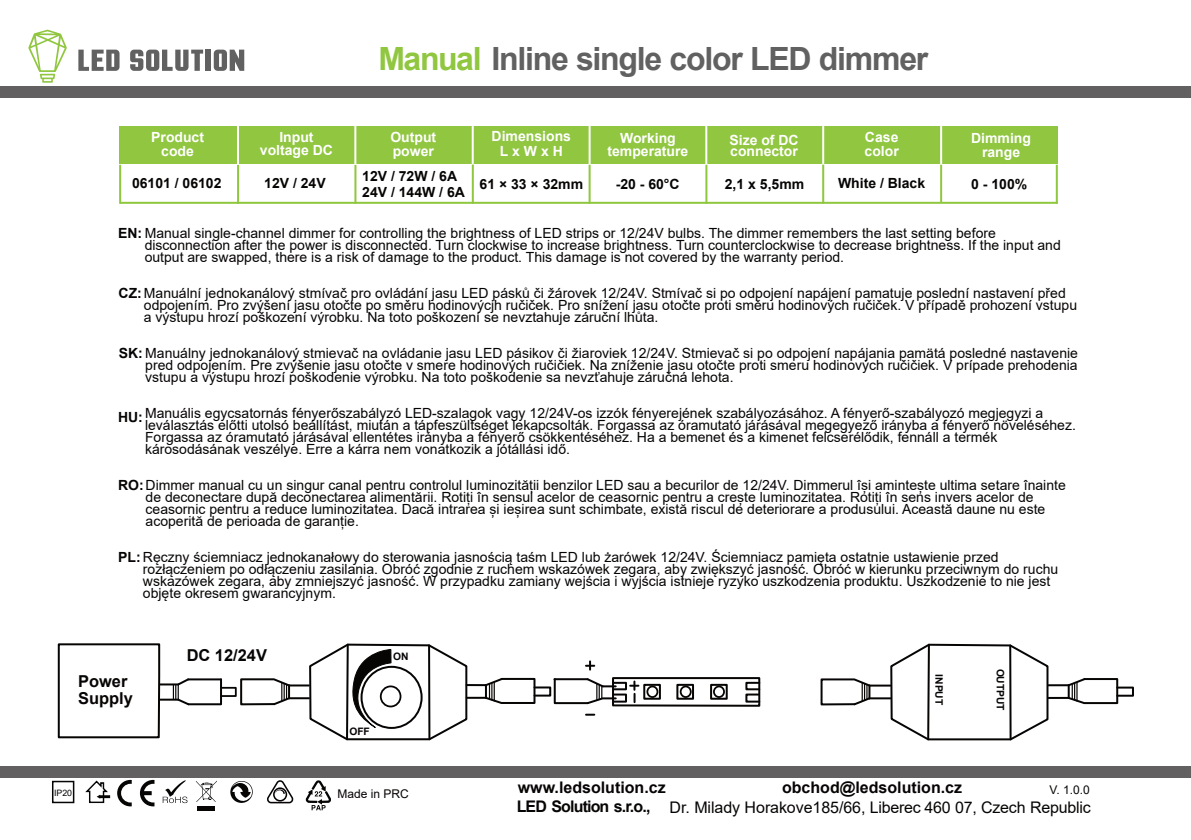
<style>
.page{position:relative;width:1191px;height:840px;background:#fff}
.page>*{position:absolute;margin:0;border:0;box-sizing:border-box;transform-origin:0 0}
.t1{font:700 32px "Arial";letter-spacing:-.04em;color:#616161}
.t2{font:700 16.4px/17px "Arial";color:#070504}
.t3{font:16px "Arial";letter-spacing:-.015em;color:#070504}
.t4{font:700 16px "Arial";color:#070504}
.t5{font:700 16px "Arial";letter-spacing:-.055em;color:#070504}
.t6{font:14px/12px "Arial";color:#070504}
.t7{font:700 14px/14px "Arial";color:#fff;text-align:center}
.t8{font:700 14px/16px "Arial";color:#070504}
.t9{font:12px "Arial";color:#070504}
.t10{font:700 10.2px "Arial";color:#070504}
.t11{font:8.8px "Arial";color:#070504}
.s1{color:#90c640}
.s2{font-weight:700}
</style>
<div class="page">
<div style="left:119px;top:126px;width:939px;height:38px;background:#90c640"></div>
<hr style="left:237px;top:118px;width:2px;height:49px;background:#fff">
<hr style="left:354px;top:118px;width:2px;height:49px;background:#fff">
<hr style="left:472px;top:118px;width:2px;height:49px;background:#fff">
<hr style="left:705px;top:118px;width:2px;height:49px;background:#fff">
<hr style="left:822px;top:125px;width:2px;height:49px;background:#fff">
<hr style="left:940px;top:125px;width:2px;height:49px;background:#fff">
<hr style="left:589px;top:118px;width:2px;height:49px;background:#fff">
<hr style="left:119px;top:165px;width:2px;height:39px;background:#8fc73e">
<hr style="left:472px;top:164px;width:2px;height:40px;background:#8fc73e">
<hr style="left:822px;top:165px;width:2px;height:39px;background:#8fc73e">
<hr style="left:589px;top:165px;width:2px;height:39px;background:#8fc73e">
<hr style="left:940px;top:165px;width:2px;height:38px;background:#8fc73e">
<hr style="left:237px;top:165px;width:2px;height:39px;background:#8fc73e">
<hr style="left:354px;top:165px;width:2px;height:39px;background:#8fc73e">
<hr style="left:705px;top:165px;width:2px;height:39px;background:#8fc73e">
<hr style="left:1056px;top:165px;width:2px;height:39px;background:#8fc73e">
<hr style="left:120px;top:202px;width:938px;height:2px;background:#8fc73e">
<div style="left:646px;top:685px;width:12px;height:13px;border:2px solid #070504;border-radius:50%"></div>
<div style="left:680px;top:685px;width:12px;height:13px;border:2px solid #070504;border-radius:50%"></div>
<div style="left:713px;top:685px;width:12px;height:13px;border:2px solid #070504;border-radius:50%"></div>
<div style="left:612px;top:677px;width:148px;height:29px;border:2px solid #070504"></div>
<div style="left:745px;top:681px;width:15px;height:9px;border:2px solid #070504"></div>
<div style="left:745px;top:693px;width:15px;height:9px;border:2px solid #070504"></div>
<div style="left:612px;top:681px;width:15px;height:9px;border:2px solid #070504"></div>
<div style="left:612px;top:693px;width:15px;height:9px;border:2px solid #070504"></div>
<div style="left:643px;top:683px;width:18px;height:16px;border:2px solid #070504"></div>
<div style="left:676px;top:683px;width:18px;height:16px;border:2px solid #070504"></div>
<div style="left:710px;top:683px;width:18px;height:16px;border:2px solid #070504"></div>
<svg style="left:586px;top:661px;width:8px;height:8px"></svg>
<svg style="left:586px;top:713px;width:8px;height:2px"></svg>
<svg style="left:630px;top:681px;width:8px;height:21px"></svg>
<div style="left:220px;top:687px;width:17px;height:10px;border:2px solid #070504"></div>
<hr style="left:289px;top:697px;width:20px;height:2px;background:#070504">
<hr style="left:289px;top:684px;width:20px;height:2px;background:#070504">
<svg style="left:240px;top:678px;width:52px;height:28px"></svg>
<svg style="left:57px;top:643px;width:166px;height:96px"></svg>
<div style="left:533px;top:686px;width:18px;height:10px;border:2px solid #070504"></div>
<svg style="left:553px;top:677px;width:65px;height:28px"></svg>
<svg style="left:308px;top:643px;width:228px;height:98px"></svg>
<hr style="left:869px;top:697px;width:21px;height:2px;background:#070504">
<hr style="left:870px;top:684px;width:20px;height:2px;background:#070504">
<svg style="left:820px;top:678px;width:52px;height:28px"></svg>
<hr style="left:1048px;top:697px;width:21px;height:2px;background:#070504">
<hr style="left:1048px;top:684px;width:21px;height:2px;background:#070504">
<svg style="left:1066px;top:678px;width:53px;height:27px"></svg>
<div style="left:1116px;top:686px;width:18px;height:10px;border:2px solid #070504"></div>
<svg style="left:889px;top:643px;width:160px;height:98px"></svg>
<div style="left:0;top:766px;width:1191px;height:12px;background:#626060"></div>
<svg style="left:117px;top:779px;width:15px;height:27px"></svg>
<svg style="left:140px;top:779px;width:14px;height:27px"></svg>
<svg style="left:163px;top:780px;width:25px;height:23px"></svg>
<hr style="left:198px;top:806px;width:17px;height:4px;background:#070504">
<svg style="left:196px;top:780px;width:21px;height:22px"></svg>
<svg style="left:230px;top:781px;width:23px;height:22px"></svg>
<svg style="left:267px;top:780px;width:26px;height:24px"></svg>
<svg style="left:306px;top:780px;width:25px;height:30px"></svg>
<div style="left:52px;top:780px;width:22px;height:23px;border:2px solid #070504"></div>
<svg style="left:85px;top:780px;width:25px;height:23px"></svg>
<div style="left:0;top:87px;width:1191px;height:11px;background:#626060"></div>
<svg style="left:28px;top:30px;width:39px;height:53px"></svg>
<svg style="left:78px;top:50px;width:42px;height:21px"></svg>
<svg style="left:130px;top:50px;width:73px;height:21px"></svg>
<div style="left:206px;top:50px;width:5px;height:21px;background:#616161"></div>
<svg style="left:214px;top:50px;width:30px;height:21px"></svg>
<h1 class="t1" style="left:378px;top:47px;width:551px"><span class="s1">Manual</span> Inline single color LED dimmer</h1>
<p class="t7" style="left:492px;top:130px;width:81px">Dimensions<br>LxWxH</p>
<p class="t7" style="left:390px;top:131px;width:47px;text-align:left">Output power</p>
<p class="t7" style="left:607px;top:132px;width:82px;line-height:13.2px">Working temperature</p>
<p class="t7" style="left:865px;top:132px;width:36px;text-align:left">Case color</p>
<p class="t7" style="left:971px;top:132px;width:61px">Dimming range</p>
<p class="t7" style="left:151px;top:131px;width:54px">Product code</p>
<p class="t7" style="left:260px;top:132px;width:75px;line-height:13.2px">Input voltage DC</p>
<p class="t7" style="left:729px;top:135px;width:71px;line-height:11px;text-align:left">Size of DC connector</p>
<p class="t8" style="left:362px;top:169px;width:104px">12V / 72W / 6A<br>24V / 144W / 6A</p>
<p class="t8" style="left:616px;top:177px;width:65px">-20 - 60°C</p>
<p class="t8" style="left:971px;top:177px;width:58px">0 - 100%</p>
<p class="t8" style="left:132px;top:176px;width:91px">06101 / 06102</p>
<p class="t8" style="left:264px;top:176px;width:63px">12V / 24V</p>
<p class="t8" style="left:480px;top:177px;width:105px">61 × 33 × 32mm</p>
<p class="t8" style="left:725px;top:177px;width:81px">2,1 x 5,5mm</p>
<p class="t8" style="left:838px;top:176px;width:89px">White / Black</p>
<p class="t6" style="left:145px;top:228px;width:918px;text-indent:-26px"><span class="s2">EN:</span> Manual single-channel dimmer for controlling the brightness of LED strips or 12/24V bulbs. The dimmer remembers the last setting before disconnection after the power is disconnected. Turn clockwise to increase brightness. Turn counterclockwise to decrease brightness. If the input and output are swapped, there is a risk of damage to the product. This damage is not covered by the warranty period.</p>
<p class="t6" style="left:144px;top:288px;width:935px;text-indent:-25px"><span class="s2">CZ:</span>Manuální jednokanálový stmívač pro ovládání jasu LED pásků či žárovek 12/24V. Stmívač si po odpojení napájení pamatuje poslední nastavení před odpojením. Pro zvýšení jasu otočte po směru hodinovýcjh ručiček. Pro snížení jasu otočte proti směru hodinových ručiček. V případě prohození vstupu a výstupu hrozí poškození výrobku. Na toto poškození se nevztahuje záruční lhůta.</p>
<p class="t6" style="left:145px;top:348px;width:934px;text-align:justify;text-indent:-26px"><span class="s2">SK:</span> Manuálny jednokanálový stmievač na ovládanie jasu LED pásikov či žiaroviek 12/24V. Stmievač si po odpojení napájania pamätá posledné nastavenie pred odpojením. Pre zvýšenie jasu otočte v smere hodinových ručičiek. Na zníženie jasu otočte proti smeru hodinových ručičiek. V prípade prehodenia vstupu a výstupu hrozí poškodenie výrobku. Na toto poškodenie sa nevzťahuje záručná lehota.</p>
<p class="t6" style="left:145px;top:408px;width:932px">Manuális egycsatornás fényerőszabályzó LED-szalagok vagy 12/24V-os izzók fényerejének szabályozásához. A fényerő-szabályozó megjegyzi a leválasztás előtti utolsó beállítást, miután a tápfeszültséget lekapcsolták. Forgassa az óramutató járásával megegyező irányba a fényerő növeléséhez.<br>Forgassa az óramutató járásával ellentétes irányba a fényerő csökkentéséhez. Ha a bemenet és a kimenet felcserélődik, fennáll a termék károsodásának veszélye. Erre a kárra nem vonatkozik a jótállási idő.</p>
<p class="t8" style="left:118px;top:410px;width:26px">HU:</p>
<p class="t6" style="left:146px;top:480px;width:922px;text-indent:-28px"><span class="s2">RO:</span>Dimmer manual cu un singur canal pentru controlul luminozității benzilor LED sau a becurilor de 12/24V. Dimmerul își amintește ultima setare înainte de deconectare după deconectarea alimentării. Rotiți în sensul acelor de ceasornic pentru a crește luminozitatea. Rotiți în sens invers acelor de ceasornic pentru a reduce luminozitatea. Dacă intrarea și ieșirea sunt schimbate, există riscul de deteriorare a produsului. Această daune nu este acoperită de perioada de garanție.</p>
<p class="t6" style="left:143px;top:552px;width:917px;text-indent:-25px"><span class="s2">PL:</span> Ręczny ściemniacz jednokanałowy do sterowania jasnością taśm LED lub żarówek 12/24V. Ściemniacz pamięta ostatnie ustawienie przed rozłączeniem po odłączeniu zasilania. Obróć zgodnie z ruchem wskazówek zegara, aby zwiększyć jasność. Obróć w kierunku przeciwnym do ruchu wskazówek zegara, aby zmniejszyć jasność. W przypadku zamiany wejścia i wyjścia istnieje ryzyko uszkodzenia produktu. Uszkodzenie to nie jest objęte okresem gwarancyjnym.</p>
<p class="t2" style="left:78px;top:674px;width:56px">Power<br>Supply</p>
<p class="t2" style="left:187px;top:648px;width:82px">DC 12/24V</p>
<p class="t10" style="left:393px;top:652px;width:17px">ON</p>
<p class="t10" style="left:349px;top:727px;width:22px">OFF</p>
<p class="t11" style="left:54px;top:789px;width:20px">IP20</p>
<p class="t9" style="left:337px;top:789px;width:73px">Made in PRC</p>
<p class="t10" style="left:943px;top:674px;width:32px;rotate:90deg">INPUT</p>
<p class="t10" style="left:1004px;top:668px;width:44px;rotate:90deg">OUTPUT</p>
<p class="t4" style="left:518px;top:781px;width:149px">www.ledsolution.cz</p>
<p class="t4" style="left:782px;top:780px;width:182px">obchod@ledsolution.cz</p>
<p class="t9" style="left:1049px;top:784px;width:42px">V. 1.0.0</p>
<p class="t5" style="left:517px;top:800px;width:135px">LED Solution s.r.o.,</p>
<p class="t3" style="left:670px;top:801px;width:423px">Dr. Milady Horakove185/66, Liberec 460 07, Czech Republic</p>
</div>
